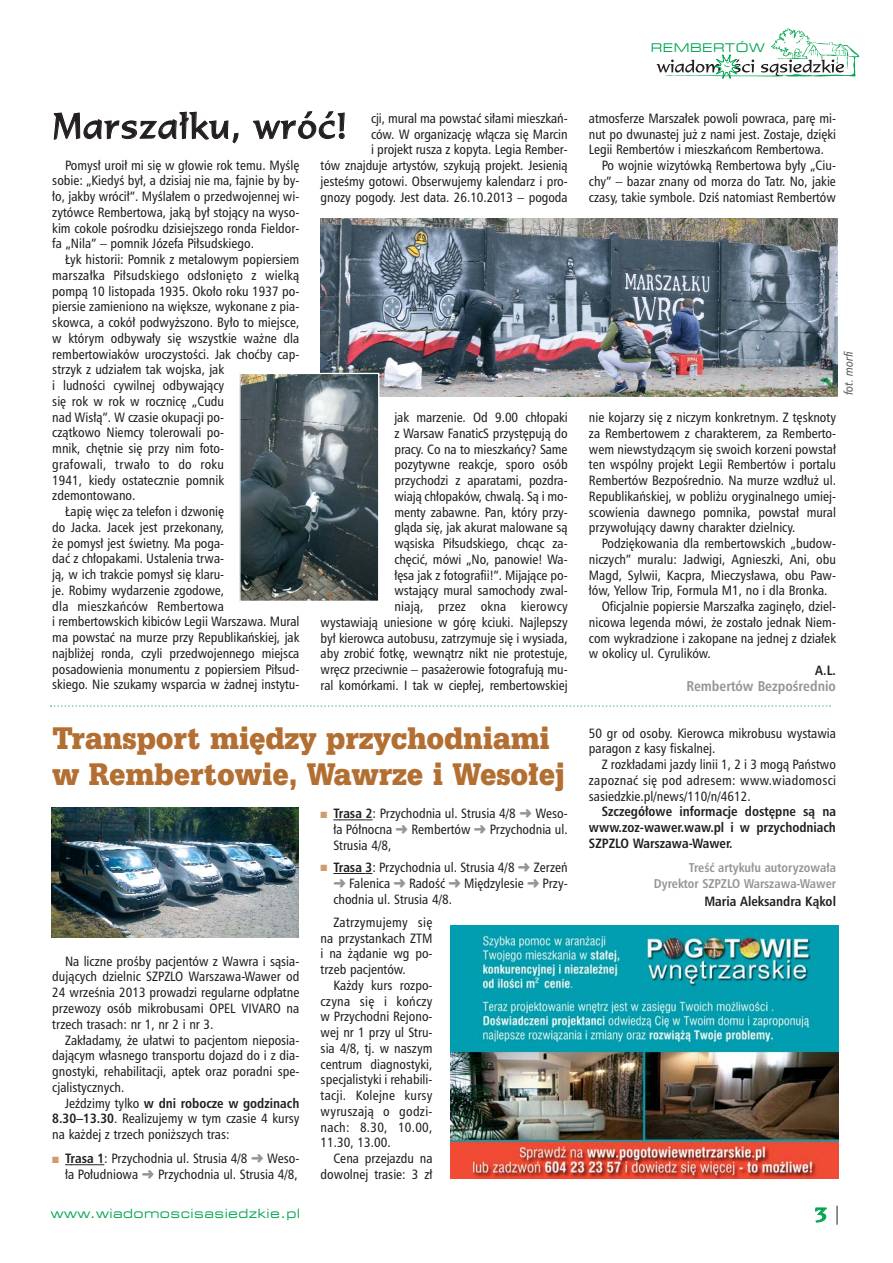
<style>
.page{position:relative;width:893px;height:1263px;background:#fff}
.page>*{position:absolute;margin:0;border:0;box-sizing:border-box;transform-origin:0 0}
.t1{font:34.5px "Formal 436 PL";letter-spacing:.055em;color:#231f20;scale:.94 1}
.t2{font:900 33px/36px "Serifa PL";letter-spacing:-.005em;color:#b36f32;scale:.9 1}
.t3{font:21px "Formal 436 PL";color:#00a650;scale:1.2 1}
.t4{font:700 condensed 14.25px "Humanist Triple Seven PL";color:#939598}
.t5{font:condensed 13.5px/15.8px "Humanist Triple Seven PL";color:#231f20;text-align:justify}
.t6{font:700 condensed 13.5px/15.8px "Humanist Triple Seven PL";color:#231f20;text-align:justify}
.t7{font:condensed 13.5px "Humanist Triple Seven PL";letter-spacing:.02em;color:#231f20}
.t8{font:700 condensed 12.75px/16.5px "Humanist Triple Seven PL";color:#939598;text-align:right}
.t9{font:expanded 12.75px "Square 721 PL";letter-spacing:.03em;color:#00a650}
.t10{font:expanded 12px "Square 721 PL";letter-spacing:.045em;color:#00a650}
.t11{font:italic 12px "Humanist Triple Seven PL";color:#58595b;scale:.85 1}
.s1{font-weight:700}
.s2{color:#cf9c70}
.s3{color:#939598}
</style>
<div class="page">
<svg style="left:837px;top:1205px;width:1px;height:20px"></svg>
<svg style="left:656px;top:28px;width:203px;height:51px"></svg>
<img style="left:320px;top:218px;width:517px;height:178px">
<img style="left:241px;top:375px;width:136px;height:225px">
<div style="left:239px;top:373px;width:140px;height:229px;border:1px solid #fff"></div>
<svg style="left:50px;top:705px;width:781px;height:2px"></svg>
<svg style="left:65px;top:1164px;width:39px;height:1px"></svg>
<svg style="left:333px;top:819px;width:40px;height:1px"></svg>
<svg style="left:333px;top:873px;width:39px;height:1px"></svg>
<img style="left:52px;top:807px;width:247px;height:131px">
<img style="left:451px;top:925px;width:387px;height:253px">
<p class="t10" style="left:651px;top:43px;width:115px">REMBERTÓW</p>
<h1 class="t1" style="left:53px;top:114px;width:314px">Marsza∏ku, wróç!</h1>
<p class="t5" style="left:321px;top:112px;width:249px;text-align:right">cji, mural ma powstaç si∏ami mieszkaƒ-<br>ców. W organizacj´ w∏àcza si´ Marcin<br>i projekt rusza z kopyta. Legia Rember-<br>tów znajduje artystów, szykujà projekt. Jesienià jesteÊmy gotowi. Obserwujemy kalendarz i pro&shy;gnozy pogody. Jest data. 26.10.2013 – pogoda</p>
<p class="t5" style="left:52px;top:158px;width:249px;text-indent:13px">Pomys∏ uroi∏ mi si´ w g∏owie rok temu. MyÊl´ sobie: „KiedyÊ by∏, a dzisiaj nie ma, fajnie by by-∏o, jakby wróci∏”. MyÊla∏em o przedwojennej wi&shy;zytówce Rembertowa, jakà by∏ stojàcy na wyso&shy;kim cokole poÊrodku dzisiejszego ronda Fieldor&shy;fa „Nila” – pomnik Józefa Pi∏sudskiego.</p>
<p class="t5" style="left:65px;top:253px;width:236px">¸yk historii: Pomnik z metalowym popiersiem</p>
<p class="t5" style="left:52px;top:269px;width:249px">marsza∏ka Pi∏sudskiego ods∏oni´to z wielkà</p>
<p class="t5" style="left:52px;top:284px;width:249px">pompà 10 listopada 1935. Oko∏o roku 1937 po-</p>
<p class="t5" style="left:52px;top:300px;width:249px">piersie zamieniono na wi´ksze, wykonane z pia-</p>
<p class="t5" style="left:52px;top:316px;width:249px">skowca, a cokó∏ podwy˝szono. By∏o to miejsce,</p>
<p class="t5" style="left:52px;top:332px;width:249px">w którym odbywa∏y si´ wszystkie wa˝ne dla</p>
<p class="t5" style="left:52px;top:347px;width:249px">rembertowiaków uroczystoÊci. Jak choçby cap-</p>
<p class="t5" style="left:52px;top:363px;width:173px">strzyk z udzia∏em tak wojska, jak</p>
<p class="t5" style="left:52px;top:379px;width:173px">i ludnoÊci cywilnej odbywajàcy</p>
<p class="t5" style="left:52px;top:395px;width:173px">si´ rok w rok w rocznic´ „Cudu</p>
<p class="t5" style="left:52px;top:410px;width:173px">nad Wis∏à”. W czasie okupacji po-</p>
<p class="t5" style="left:52px;top:426px;width:173px">czàtkowo Niemcy tolerowali po-</p>
<p class="t5" style="left:52px;top:442px;width:173px">mnik, ch´tnie si´ przy nim foto-</p>
<p class="t7" style="left:52px;top:459px;width:173px">grafowali, trwa∏o to do roku</p>
<p class="t5" style="left:52px;top:473px;width:173px">1941, kiedy ostatecznie pomnik</p>
<p class="t5" style="left:52px;top:489px;width:85px">zdemontowano.</p>
<p class="t5" style="left:65px;top:505px;width:161px">¸api´ wi´c za telefon i dzwoni´</p>
<p class="t5" style="left:52px;top:521px;width:173px">do Jacka. Jacek jest przekonany,</p>
<p class="t5" style="left:52px;top:536px;width:173px">˝e pomys∏ jest Êwietny. Ma poga-</p>
<p class="t5" style="left:52px;top:552px;width:173px">daç z ch∏opakami. Ustalenia trwa-</p>
<p class="t5" style="left:52px;top:568px;width:173px">jà, w ich trakcie pomys∏ si´ klaru-</p>
<p class="t5" style="left:52px;top:584px;width:173px">je. Robimy wydarzenie zgodowe,</p>
<p class="t5" style="left:52px;top:599px;width:173px">dla mieszkaƒców Rembertowa</p>
<p class="t5" style="left:52px;top:615px;width:249px">i rembertowskich kibiców Legii Warszawa. Mural</p>
<p class="t5" style="left:52px;top:631px;width:249px">ma powstaç na murze przy Republikaƒskiej, jak</p>
<p class="t5" style="left:52px;top:647px;width:249px">najbli˝ej ronda, czyli przedwojennego miejsca</p>
<p class="t5" style="left:52px;top:662px;width:249px">posadowienia monumentu z popiersiem Pi∏sud-</p>
<p class="t5" style="left:52px;top:678px;width:249px">skiego. Nie szukamy wsparcia w ˝adnej instytu-</p>
<p class="t5" style="left:321px;top:411px;width:249px;text-align:right">jak marzenie. Od 9.00 ch∏opaki<br>z Warsaw FanaticS przyst´pujà do<br>pracy. Co na to mieszkaƒcy? Same<br>pozytywne reakcje, sporo osób<br>przychodzi z aparatami, pozdra-<br>wiajà ch∏opaków, chwalà. Sà i mo-<br>menty zabawne. Pan, który przy-<br>glàda si´, jak akurat malowane sà<br>wàsiska Pi∏sudskiego, chcàc za-<br>ch´ciç, mówi „No, panowie! Wa-<br>∏´sa jak z fotografii!”. Mijajàce po-<br>wstajàcy mural samochody zwal-<br>niajà, przez okna kierowcy<br>wystawiajà uniesione w gór´ kciuki. Najlepszy by∏ kierowca autobusu, zatrzymuje si´ i wysiada, aby zrobiç fotk´, wewnàtrz nikt nie protestuje, wr´cz przeciwnie – pasa˝erowie fotografujà mu&shy;ral komórkami. I tak w ciep∏ej, rembertowskiej</p>
<h2 class="t2" style="left:52px;top:723px;width:571px">Transport mi´dzy przychodniami w Rembertowie, Wawrze i Weso∏ej</h2>
<p class="t5" style="left:52px;top:955px;width:249px;text-indent:13px">Na liczne proÊby pacjentów z Wawra i sàsia&shy;dujàcych dzielnic SZPZLO Warszawa-Wawer od 24 wrzeÊnia 2013 prowadzi regularne odp∏atne przewozy osób mikrobusami OPEL VIVARO na trzech trasach: nr 1, nr 2 i nr 3.</p>
<p class="t5" style="left:52px;top:1033px;width:249px;text-indent:13px">Zak∏adamy, ˝e u∏atwi to pacjentom nieposia&shy;dajàcym w∏asnego transportu dojazd do i z dia&shy;gnostyki, rehabilitacji, aptek oraz poradni spe&shy;cjalistycznych.</p>
<p class="t5" style="left:52px;top:1096px;width:249px;text-indent:13px">Jeêdzimy tylko <span class="s1">w dni robocze w godzinach 8.30–13.30</span>. Realizujemy w tym czasie 4 kursy na ka˝dej z trzech poni˝szych tras:</p>
<p class="t5" style="left:52px;top:1152px;width:249px;text-align:right"><span class="s2">■</span> <span class="s1">Trasa 1</span>: Przychodnia ul. Strusia 4/8 <span class="s3">➜</span> Weso-∏a Po∏udniowa <span class="s3">➜</span> Przychodnia ul. Strusia 4/8,</p>
<p class="t5" style="left:333px;top:807px;width:236px;text-indent:-13px"><span class="s2">■</span> <span class="s1">Trasa 2</span>: Przychodnia ul. Strusia 4/8 <span class="s3">➜</span> Weso-∏a Pó∏nocna <span class="s3">➜</span> Rembertów <span class="s3">➜</span> Przychodnia ul.<br>Strusia 4/8,</p>
<p class="t5" style="left:333px;top:861px;width:236px;text-indent:-13px"><span class="s2">■</span> <span class="s1">Trasa 3</span>: Przychodnia ul. Strusia 4/8 <span class="s3">➜</span> Zerzeƒ <span class="s3">➜</span> Falenica <span class="s3">➜</span> RadoÊç <span class="s3">➜</span> Mi´dzylesie <span class="s3">➜</span> Przy&shy;chodnia ul. Strusia 4/8.</p>
<p class="t5" style="left:321px;top:916px;width:113px;text-indent:13px">Zatrzymujemy si´ na przystankach ZTM i na ˝àdanie wg po&shy;trzeb pacjentów.</p>
<p class="t5" style="left:321px;top:979px;width:113px;text-indent:13px">Ka˝dy kurs rozpo&shy;czyna si´ i koƒczy w Przychodni Rejono&shy;wej nr 1 przy ul Stru&shy;sia 4/8, tj. w naszym centrum diagnostyki, specjalistyki i rehabili&shy;tacji. Kolejne kursy wyruszajà o godzi&shy;nach: 8.30, 10.00, 11.30, 13.00.</p>
<p class="t5" style="left:321px;top:1152px;width:113px;text-align:right">Cena przejazdu na dowolnej trasie: 3 z∏</p>
<p class="t5" style="left:589px;top:112px;width:249px">atmosferze Marsza∏ek powoli powraca, par´ mi-</p>
<p class="t5" style="left:589px;top:127px;width:249px">nut po dwunastej ju˝ z nami jest. Zostaje, dzi´ki</p>
<p class="t5" style="left:589px;top:143px;width:237px">Legii Rembertów i mieszkaƒcom Rembertowa.</p>
<p class="t5" style="left:602px;top:159px;width:236px">Po wojnie wizytówkà Rembertowa by∏y „Ciu-</p>
<p class="t5" style="left:589px;top:175px;width:249px">chy” – bazar znany od morza do Tatr. No, jakie</p>
<p class="t5" style="left:589px;top:190px;width:249px">czasy, takie symbole. DziÊ natomiast Rembertów</p>
<p class="t11" style="left:844px;top:395px;width:53px;rotate:-90deg">fot. morfi</p>
<p class="t5" style="left:589px;top:411px;width:249px">nie kojarzy si´ z niczym konkretnym. Z t´sknoty za Rembertowem z charakterem, za Remberto&shy;wem niewstydzàcym si´ swoich korzeni powsta∏ ten wspólny projekt Legii Rembertów i portalu Rembertów BezpoÊrednio. Na murze wzd∏u˝ ul.<br>Republikaƒskiej, w pobli˝u oryginalnego umiej&shy;scowienia dawnego pomnika, powsta∏ mural przywo∏ujàcy dawny charakter dzielnicy.</p>
<p class="t5" style="left:602px;top:537px;width:236px">Podzi´kowania dla rembertowskich „budow-</p>
<p class="t5" style="left:589px;top:553px;width:249px">niczych” muralu: Jadwigi, Agnieszki, Ani, obu</p>
<p class="t5" style="left:589px;top:568px;width:249px">Magd, Sylwii, Kacpra, Mieczys∏awa, obu Paw-</p>
<p class="t5" style="left:589px;top:584px;width:240px">∏ów, Yellow Trip, Formula M1, no i dla Bronka.</p>
<p class="t5" style="left:602px;top:600px;width:236px">Oficjalnie popiersie Marsza∏ka zagin´∏o, dziel-</p>
<p class="t5" style="left:589px;top:616px;width:249px">nicowa legenda mówi, ˝e zosta∏o jednak Niem-</p>
<p class="t5" style="left:589px;top:631px;width:249px">com wykradzione i zakopane na jednej z dzia∏ek</p>
<p class="t5" style="left:589px;top:647px;width:123px">w okolicy ul. Cyrulików.</p>
<p class="t6" style="left:815px;top:664px;width:22px">A.L.</p>
<p class="t4" style="left:686px;top:681px;width:151px">Rembertów BezpoÊrednio</p>
<p class="t5" style="left:589px;top:726px;width:249px">50 gr od osoby. Kierowca mikrobusu wystawia paragon z kasy fiskalnej.</p>
<p class="t5" style="left:589px;top:758px;width:249px;text-indent:13px">Z rozk∏adami jazdy linii 1, 2 i 3 mogà Paƒstwo zapoznaç si´ pod adresem: www.wiadomosci sasiedzkie.pl/news/110/n/4612.</p>
<p class="t6" style="left:589px;top:805px;width:249px;text-indent:13px">Szczegó∏owe informacje dost´pne sà na www.zoz-wawer.waw.pl i w przychodniach SZPZLO Warszawa-Wawer.</p>
<p class="t8" style="left:654px;top:860px;width:184px">TreÊç artyku∏u autoryzowa∏a<br>Dyrektor SZPZLO Warszawa-Wawer</p>
<p class="t6" style="left:704px;top:895px;width:133px">Maria Aleksandra Kàkol</p>
<p class="t9" style="left:51px;top:1209px;width:251px">www.wiadomoscisasiedzkie.pl</p>
<h3 class="t3" style="left:814px;top:1203px;width:13px">3</h3>
</div>
